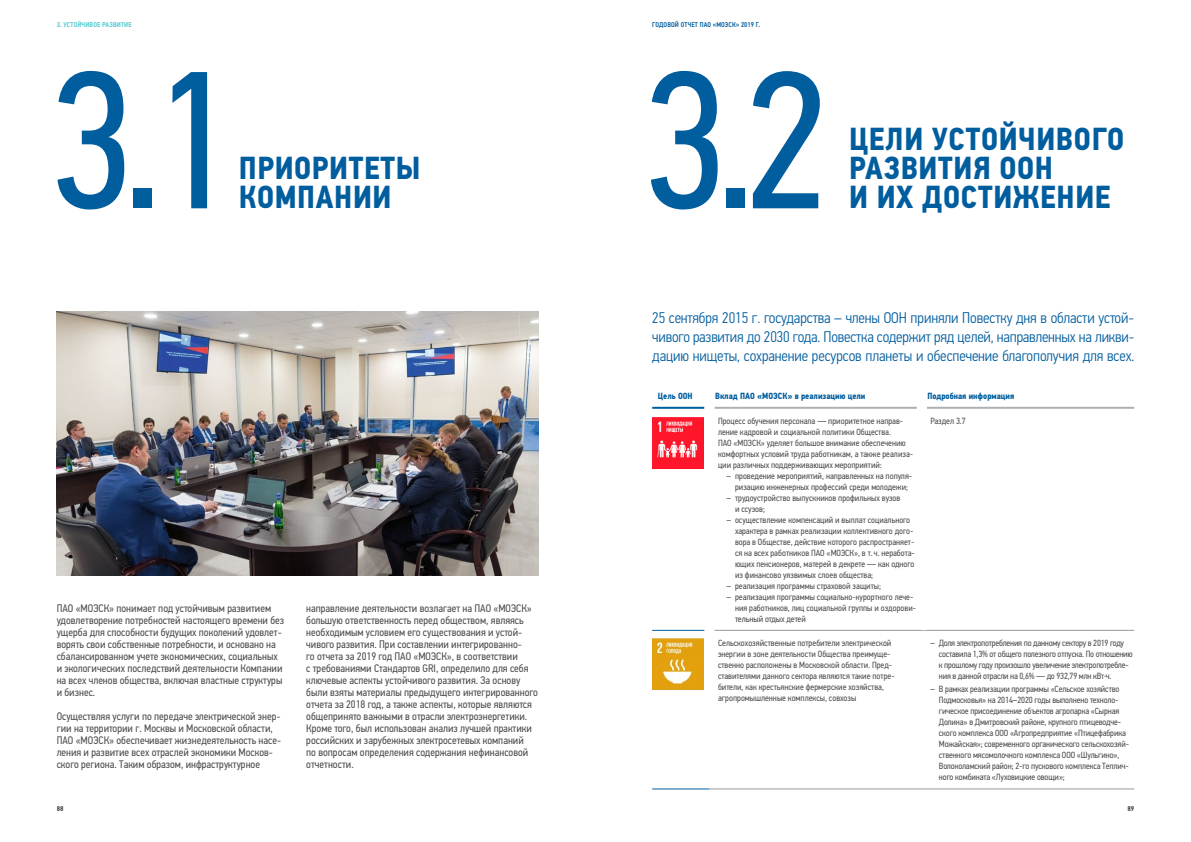
<style>
.page{position:relative;width:1191px;height:842px;background:#fff}
.page>*{position:absolute;margin:0;border:0;box-sizing:border-box;transform-origin:0 0}
.t1{font:195.7px "PF Din Text Cond Pro";color:#005d9e}
.t2{font:700 32px/29px "PF Din Text Cond Pro";letter-spacing:.02em;color:#005d9e}
.t3{font:300 15.5px/18.6px "PF Din Text Cond Pro";letter-spacing:-.005em;color:#005d9e;text-align:justify}
.t4{font:11px/12px "PF Din Text Cond Pro";color:#4d4d4c}
.t5{font:9px/11px "PF Din Text Cond Pro";color:#4d4d4c}
.t6{font:9px/11px "PF Din Text Cond Pro";letter-spacing:-.02em;color:#4d4d4c}
.t7{font:700 9px "PF Din Text Cond Pro";color:#005d9e}
.t8{font:500 7px "PF Din Text Cond Pro";letter-spacing:.02em;color:#005d9e}
.t9{font:500 7px "PF Din Text Cond Pro";letter-spacing:.02em;color:#4ac7d1}
.t10{font:700 7px "PF Din Text Cond Pro";color:#4d4d4c}
</style>
<div class="page">
<hr style="left:652px;top:407px;width:52px;height:2px;background:#005d9e">
<hr style="left:714px;top:407px;width:203px;height:2px;background:#afafb0">
<hr style="left:927px;top:407px;width:207px;height:2px;background:#afafb0">
<hr style="left:652px;top:630px;width:52px;height:1px;background:#005d9e">
<hr style="left:922px;top:630px;width:212px;height:1px;background:#989898">
<hr style="left:714px;top:630px;width:208px;height:1px;background:#989898">
<hr style="left:652px;top:789px;width:57px;height:1px;background:#005d9e">
<hr style="left:709px;top:789px;width:213px;height:1px;background:#989898">
<hr style="left:922px;top:789px;width:212px;height:1px;background:#989898">
<img style="left:652px;top:417px;width:51px;height:51px">
<img style="left:652px;top:639px;width:51px;height:51px">
<img style="left:57px;top:312px;width:482px;height:264px">
<p class="t9" style="left:57px;top:21px;width:76px">3. Устойчивое развитие</p>
<p class="t8" style="left:652px;top:21px;width:109px">ГОДОВОЙ ОТЧЕТ ПАО «МОЭСК» 2019 Г.</p>
<h1 class="t1" style="left:48px;top:25px;width:190px">3.1</h1>
<h2 class="t2" style="left:239px;top:154px;width:183px">ПРИОРИТЕТЫ</h2>
<h2 class="t2" style="left:239px;top:183px;width:154px">КОМПАНИИ</h2>
<h1 class="t1" style="left:641px;top:25px;width:190px">3.2</h1>
<h2 class="t2" style="left:849px;top:125px;width:276px">ЦЕЛИ УСТОЙЧИВОГО<br>РАЗВИТИЯ ООН</h2>
<h2 class="t2" style="left:849px;top:183px;width:263px">И ИХ ДОСТИЖЕНИЕ</h2>
<p class="t4" style="left:57px;top:602px;width:229px">ПАО «МОЭСК» понимает под устойчивым развитием удовлетворение потребностей настоящего времени без ущерба для способности будущих поколений удовлет&shy;ворять свои собственные потребности, и основано на сбалансированном учете экономических, социальных и экологических последствий деятельности Компании на всех членов общества, включая властные структуры и бизнес.</p>
<p class="t4" style="left:57px;top:710px;width:226px">Осуществляя услуги по передаче электрической энер&shy;гии на территории г. Москвы и Московской области, ПАО «МОЭСК» обеспечивает жизнедеятельность насе&shy;ления и развитие всех отраслей экономики Москов&shy;ского региона. Таким образом, инфраструктурное</p>
<p class="t4" style="left:306px;top:602px;width:233px">направление деятельности возлагает на ПАО «МОЭСК» большую ответственность перед обществом, являясь необходимым условием его существования и устой&shy;чивого развития. При составлении интегрированно-<br>го отчета за 2019 год ПАО «МОЭСК», в соответствии<br>с требованиями Стандартов GRI, определило для себя ключевые аспекты устойчивого развития. За основу были взяты материалы предыдущего интегрированного отчета за 2018 год, а также аспекты, которые являются общепринято важными в отрасли электроэнергетики.<br>Кроме того, был использован анализ лучшей практики российских и зарубежных электросетевых компаний<br>по вопросам определения содержания нефинансовой отчетности.</p>
<p class="t3" style="left:652px;top:309px;width:484px">25 сентября 2015 г. государства – члены ООН приняли Повестку дня в области устой&shy;чивого развития до 2030 года. Повестка содержит ряд целей, направленных на ликви&shy;дацию нищеты, сохранение ресурсов планеты и обеспечение благополучия для всех.</p>
<p class="t7" style="left:658px;top:391px;width:36px">Цель ООН</p>
<p class="t7" style="left:715px;top:391px;width:152px">Вклад ПАО «МОЭСК» в реализацию цели</p>
<p class="t7" style="left:927px;top:391px;width:88px">Подробная информация</p>
<p class="t5" style="left:718px;top:415px;width:197px">Процесс обучения персонала — приоритетное направ&shy;ление кадровой и социальной политики Общества.<br>ПАО «МОЭСК» уделяет большое внимание обеспечению комфортных условий труда работникам, а также реализа&shy;ции различных поддерживающих мероприятий:</p>
<p class="t5" style="left:726px;top:470px;width:187px;text-align:center">– проведение мероприятий, направленных на популя&shy;ризацию инженерных профессий среди молодежи;</p>
<p class="t5" style="left:735px;top:492px;width:167px;text-indent:-9px">– трудоустройство выпускников профильных вузов и ссузов;</p>
<p class="t5" style="left:735px;top:514px;width:181px;text-indent:-9px">– осуществление компенсаций и выплат социального характера в рамках реализации коллективного дого&shy;вора в Обществе, действие которого распространяет&shy;ся на всех работников ПАО «МОЭСК», в т. ч. неработа&shy;ющих пенсионеров, матерей в декрете — как одного из финансово уязвимых слоев общества;</p>
<p class="t5" style="left:726px;top:580px;width:156px">– реализация программы страховой защиты;</p>
<p class="t5" style="left:735px;top:591px;width:183px;text-indent:-9px">– реализация программы социально-курортного лече&shy;ния работников, лиц социальной группы и оздорови&shy;тельный отдых детей</p>
<p class="t5" style="left:930px;top:415px;width:37px">Раздел 3.7</p>
<p class="t5" style="left:718px;top:637px;width:178px">Сельскохозяйственные потребители электрической энергии в зоне деятельности Общества преимуще&shy;ственно расположены в Московской области. Пред&shy;ставителями данного сектора являются такие потре&shy;бители, как крестьянские фермерские хозяйства, агропромышленные комплексы, совхозы</p>
<p class="t6" style="left:939px;top:637px;width:195px;text-indent:-9px">– Доля электропотребления по данному сектору в 2019 году составила 1,3% от общего полезного отпуска. По отношению к прошлому году произошло увеличение электропотребле&shy;ния в данной отрасли на 0,6% — до 932,79 млн кВт·ч.</p>
<p class="t5" style="left:939px;top:684px;width:192px;text-indent:-9px">– В рамках реализации программы «Сельское хозяйство Подмосковья» на 2014–2020 годы выполнено техноло&shy;гическое присоединение объектов агропарка «Сырная Долина» в Дмитровский районе, крупного птицеводче&shy;ского комплекса ООО «Агропредприятие «Птицефабрика Можайская»; современного органического сельскохозяй&shy;ственного мясомолочного комплекса ООО «Шульгино», Волоколамский район; 2-го пускового комплекса Теплич&shy;ного комбината «Луховицкие овощи»;</p>
<p class="t10" style="left:57px;top:805px;width:8px">88</p>
<p class="t10" style="left:1127px;top:805px;width:8px">89</p>
</div>
